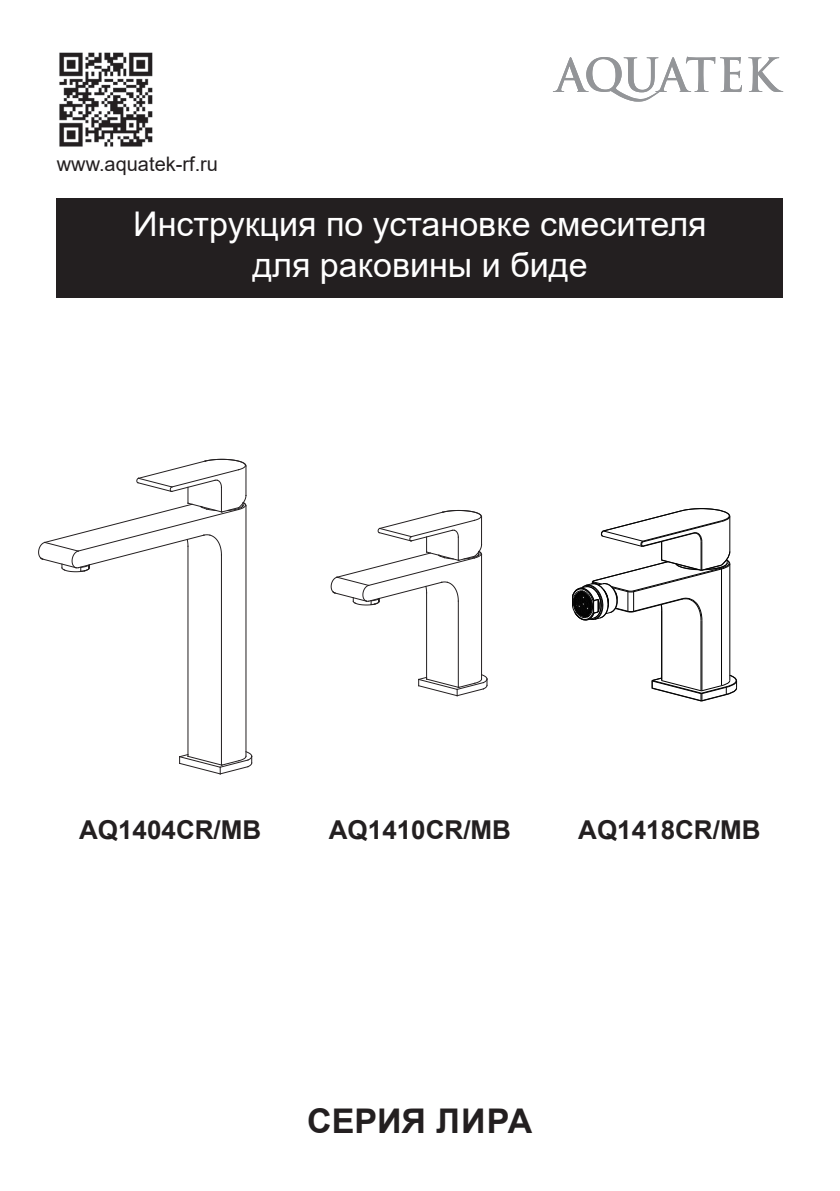
<style>
.page{position:relative;width:840px;height:1191px;background:#fff}
.page>*{position:absolute;margin:0;border:0;box-sizing:border-box;transform-origin:0 0}
.t1{font:34px/40.8px "Arial";color:#fff;text-align:center}
.t2{font:700 34px "Arial";color:#231f20}
.t3{font:700 26px "Arial";color:#231f20}
.t4{font:20px "Arial";color:#231f20}
</style>
<div class="page">
<svg style="left:553px;top:57px;width:229px;height:45px"></svg>
<img style="left:59px;top:52px;width:94px;height:95px">
<div style="left:57px;top:198px;width:725px;height:100px;background:#231f20"></div>
<hr style="left:187px;top:546px;width:1px;height:210px;background:#231f20">
<hr style="left:221px;top:555px;width:1px;height:210px;background:#231f20">
<hr style="left:245px;top:506px;width:1px;height:250px;background:#231f20">
<svg style="left:179px;top:751px;width:73px;height:23px"></svg>
<svg style="left:38px;top:459px;width:208px;height:113px"></svg>
<hr style="left:426px;top:593px;width:1px;height:86px;background:#231f20">
<hr style="left:457px;top:601px;width:1px;height:86px;background:#231f20">
<hr style="left:481px;top:554px;width:1px;height:125px;background:#231f20">
<svg style="left:418px;top:673px;width:69px;height:24px"></svg>
<svg style="left:330px;top:510px;width:152px;height:96px"></svg>
<hr style="left:701px;top:620px;width:1px;height:70px;background:#030303">
<hr style="left:720px;top:569px;width:1px;height:116px;background:#030303">
<hr style="left:700px;top:620px;width:1px;height:70px;background:#030303">
<hr style="left:661px;top:610px;width:1px;height:70px;background:#030303">
<hr style="left:729px;top:564px;width:1px;height:116px;background:#030303">
<svg style="left:651px;top:674px;width:86px;height:27px"></svg>
<svg style="left:572px;top:508px;width:158px;height:114px"></svg>
<p class="t4" style="left:57px;top:151px;width:163px">www.aquatek-rf.ru</p>
<p class="t1" style="left:133px;top:204px;width:574px">Инструкция по установке смесителя для раковины и биде</p>
<p class="t3" style="left:79px;top:812px;width:184px">AQ1404CR/MB</p>
<p class="t3" style="left:328px;top:812px;width:184px">AQ1410CR/MB</p>
<p class="t3" style="left:578px;top:812px;width:184px">AQ1418CR/MB</p>
<p class="t2" style="left:307px;top:1097px;width:226px">СЕРИЯ ЛИРА</p>
</div>
